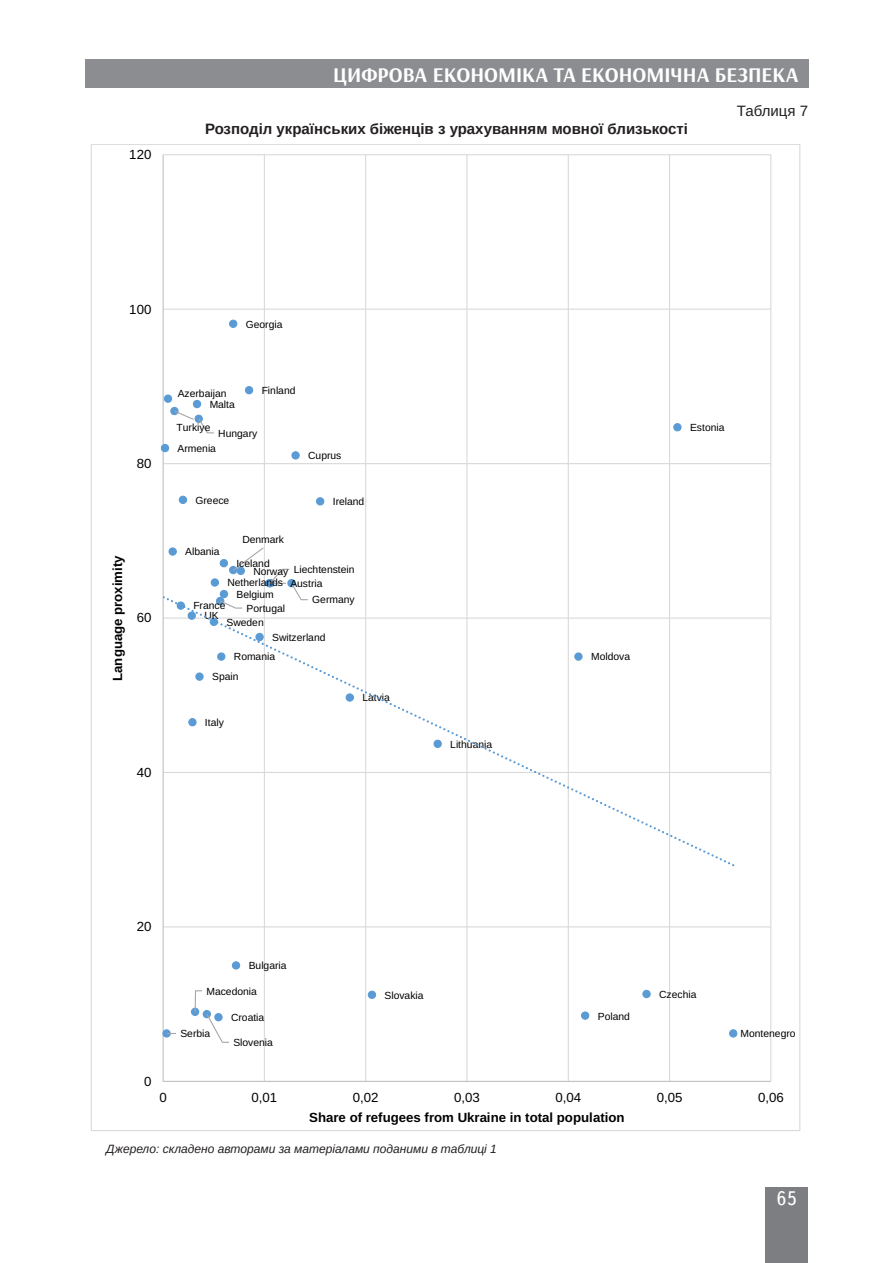
<style>
.page{position:relative;width:893px;height:1263px;background:#fff}
.page>*{position:absolute;margin:0;border:0;box-sizing:border-box;transform-origin:0 0}
.t1{font:700 21px "Arsenal";color:#fff}
.t2{font:19.5px "Ukrainian Text";color:#fff}
.Таблица_подпись{font:700 15px "Arimo";color:#231f20}
.Текст_основной_G{font:15px "Arimo";color:#231f20}
.t3{font:700 13.2px "Arimo";color:#000}
.t4{font:13.2px "Arimo Roman";color:#000}
.Джерело{font:italic 12px "Arimo";color:#231f20}
.t5{font:10.35px "Arimo Roman";color:#000}
</style>
<div class="page">
<div style="left:85px;top:60px;width:723px;height:28px;background:#8b8d90"></div>
<div style="left:765px;top:1187px;width:43px;height:76px;background:#7c7e81"></div>
<hr style="left:163px;top:926px;width:608px;height:1px;background:#d9d9d9">
<hr style="left:163px;top:772px;width:608px;height:1px;background:#d9d9d9">
<hr style="left:163px;top:617px;width:608px;height:2px;background:#d9d9d9">
<hr style="left:163px;top:463px;width:608px;height:1px;background:#d9d9d9">
<hr style="left:163px;top:309px;width:608px;height:1px;background:#d9d9d9">
<hr style="left:163px;top:154px;width:608px;height:1px;background:#d9d9d9">
<hr style="left:264px;top:155px;width:1px;height:926px;background:#d9d9d9">
<hr style="left:365px;top:155px;width:1px;height:926px;background:#d9d9d9">
<hr style="left:466px;top:155px;width:1px;height:926px;background:#d9d9d9">
<hr style="left:568px;top:155px;width:1px;height:926px;background:#d9d9d9">
<hr style="left:669px;top:155px;width:1px;height:926px;background:#d9d9d9">
<hr style="left:770px;top:155px;width:1px;height:926px;background:#d9d9d9">
<hr style="left:163px;top:155px;width:1px;height:926px;background:#bfbfbf">
<hr style="left:163px;top:1081px;width:608px;height:1px;background:#bfbfbf">
<div style="left:232px;top:962px;width:8px;height:7px;background:#5b9bd5;border-radius:50%"></div>
<div style="left:232px;top:961px;width:8px;height:8px;border:1px solid #5b9bd5;border-radius:50%"></div>
<div style="left:643px;top:990px;width:7px;height:7px;background:#5b9bd5;border-radius:50%"></div>
<div style="left:642px;top:990px;width:9px;height:8px;border:1px solid #5b9bd5;border-radius:50%"></div>
<div style="left:674px;top:424px;width:7px;height:7px;background:#5b9bd5;border-radius:50%"></div>
<div style="left:673px;top:423px;width:9px;height:8px;border:1px solid #5b9bd5;border-radius:50%"></div>
<div style="left:581px;top:1012px;width:8px;height:7px;background:#5b9bd5;border-radius:50%"></div>
<div style="left:581px;top:1011px;width:8px;height:9px;border:1px solid #5b9bd5;border-radius:50%"></div>
<div style="left:368px;top:991px;width:8px;height:7px;background:#5b9bd5;border-radius:50%"></div>
<div style="left:368px;top:991px;width:8px;height:8px;border:1px solid #5b9bd5;border-radius:50%"></div>
<div style="left:169px;top:548px;width:7px;height:7px;background:#5b9bd5;border-radius:50%"></div>
<div style="left:169px;top:547px;width:8px;height:9px;border:1px solid #5b9bd5;border-radius:50%"></div>
<div style="left:161px;top:444px;width:8px;height:8px;background:#5b9bd5;border-radius:50%"></div>
<div style="left:161px;top:444px;width:8px;height:8px;border:1px solid #5b9bd5;border-radius:50%"></div>
<div style="left:164px;top:395px;width:8px;height:7px;background:#5b9bd5;border-radius:50%"></div>
<div style="left:164px;top:394px;width:8px;height:9px;border:1px solid #5b9bd5;border-radius:50%"></div>
<div style="left:292px;top:452px;width:7px;height:7px;background:#5b9bd5;border-radius:50%"></div>
<div style="left:291px;top:451px;width:9px;height:8px;border:1px solid #5b9bd5;border-radius:50%"></div>
<div style="left:245px;top:387px;width:8px;height:7px;background:#5b9bd5;border-radius:50%"></div>
<div style="left:245px;top:386px;width:8px;height:8px;border:1px solid #5b9bd5;border-radius:50%"></div>
<div style="left:230px;top:320px;width:7px;height:7px;background:#5b9bd5;border-radius:50%"></div>
<div style="left:229px;top:320px;width:8px;height:8px;border:1px solid #5b9bd5;border-radius:50%"></div>
<div style="left:179px;top:496px;width:8px;height:7px;background:#5b9bd5;border-radius:50%"></div>
<div style="left:179px;top:496px;width:8px;height:8px;border:1px solid #5b9bd5;border-radius:50%"></div>
<div style="left:317px;top:498px;width:7px;height:7px;background:#5b9bd5;border-radius:50%"></div>
<div style="left:316px;top:497px;width:8px;height:8px;border:1px solid #5b9bd5;border-radius:50%"></div>
<div style="left:193px;top:400px;width:8px;height:8px;background:#5b9bd5;border-radius:50%"></div>
<div style="left:193px;top:400px;width:8px;height:8px;border:1px solid #5b9bd5;border-radius:50%"></div>
<div style="left:730px;top:1030px;width:7px;height:7px;background:#5b9bd5;border-radius:50%"></div>
<div style="left:729px;top:1029px;width:8px;height:8px;border:1px solid #5b9bd5;border-radius:50%"></div>
<div style="left:211px;top:579px;width:7px;height:7px;background:#5b9bd5;border-radius:50%"></div>
<div style="left:211px;top:578px;width:8px;height:9px;border:1px solid #5b9bd5;border-radius:50%"></div>
<div style="left:191px;top:1008px;width:8px;height:7px;background:#5b9bd5;border-radius:50%"></div>
<div style="left:191px;top:1008px;width:8px;height:8px;border:1px solid #5b9bd5;border-radius:50%"></div>
<svg style="left:163px;top:1030px;width:7px;height:7px"></svg>
<div style="left:162px;top:1029px;width:9px;height:8px;border:1px solid #5b9bd5;border-radius:50%"></div>
<div style="left:171px;top:407px;width:7px;height:8px;background:#5b9bd5;border-radius:50%"></div>
<div style="left:170px;top:407px;width:9px;height:8px;border:1px solid #5b9bd5;border-radius:50%"></div>
<svg style="left:219px;top:547px;width:80px;height:47px"></svg>
<svg style="left:194px;top:990px;width:35px;height:53px"></svg>
<svg style="left:173px;top:410px;width:41px;height:24px"></svg>
<svg style="left:163px;top:594px;width:573px;height:274px"></svg>
<h1 class="t1" style="left:333px;top:62px;width:467px">ЦИФРОВА ЕКОНОМІКА ТА ЕКОНОМІЧНА БЕЗПЕКА</h1>
<p class="t4" style="left:129px;top:145px;width:24px">120</p>
<p class="Таблица_подпись" style="left:205px;top:118px;width:484px">Розподіл українських біженців з урахуванням мовної близькості</p>
<p class="Текст_основной_G" style="left:737px;top:100px;width:73px">Таблиця 7</p>
<p class="t4" style="left:129px;top:300px;width:24px">100</p>
<p class="t4" style="left:137px;top:454px;width:16px">80</p>
<p class="t3" style="left:108px;top:681px;width:127px;rotate:-90deg">Language proximity</p>
<p class="t4" style="left:137px;top:609px;width:16px">60</p>
<p class="t4" style="left:137px;top:763px;width:16px">40</p>
<p class="t5" style="left:246px;top:317px;width:38px">Georgia</p>
<p class="t5" style="left:178px;top:386px;width:50px">Azerbaijan</p>
<p class="t5" style="left:210px;top:397px;width:27px">Malta</p>
<p class="t5" style="left:262px;top:383px;width:35px">Finland</p>
<p class="t5" style="left:177px;top:420px;width:35px">Turkiye</p>
<p class="t5" style="left:218px;top:426px;width:40px">Hungary</p>
<p class="t5" style="left:178px;top:441px;width:40px">Armenia</p>
<p class="t5" style="left:196px;top:493px;width:35px">Greece</p>
<p class="t5" style="left:185px;top:545px;width:36px">Albania</p>
<p class="t5" style="left:242px;top:533px;width:43px">Denmark</p>
<p class="t5" style="left:308px;top:448px;width:35px">Cuprus</p>
<p class="t5" style="left:333px;top:494px;width:33px">Ireland</p>
<p class="t5" style="left:236px;top:556px;width:35px">Iceland</p>
<p class="t5" style="left:294px;top:562px;width:62px">Liechtenstein</p>
<p class="t5" style="left:253px;top:564px;width:36px">Norway</p>
<p class="t5" style="left:247px;top:601px;width:40px">Portugal</p>
<p class="t5" style="left:227px;top:575px;width:57px">Netherlands</p>
<p class="t5" style="left:290px;top:576px;width:34px">Austria</p>
<p class="t5" style="left:237px;top:587px;width:39px">Belgium</p>
<p class="t5" style="left:312px;top:593px;width:44px">Germany</p>
<p class="t5" style="left:193px;top:599px;width:34px">France</p>
<p class="t5" style="left:204px;top:609px;width:16px">UK</p>
<p class="t5" style="left:226px;top:615px;width:39px">Sweden</p>
<p class="t5" style="left:272px;top:630px;width:55px">Switzerland</p>
<p class="t5" style="left:234px;top:650px;width:43px">Romania</p>
<p class="t5" style="left:591px;top:650px;width:40px">Moldova</p>
<p class="t5" style="left:212px;top:670px;width:28px">Spain</p>
<p class="t5" style="left:205px;top:715px;width:20px">Italy</p>
<p class="t5" style="left:362px;top:690px;width:29px">Latvia</p>
<p class="t5" style="left:450px;top:737px;width:43px">Lithuania</p>
<p class="t5" style="left:690px;top:420px;width:36px">Estonia</p>
<p class="t4" style="left:137px;top:917px;width:16px">20</p>
<p class="t5" style="left:249px;top:958px;width:39px">Bulgaria</p>
<p class="t5" style="left:206px;top:984px;width:52px">Macedonia</p>
<p class="t5" style="left:180px;top:1026px;width:31px">Serbia</p>
<p class="t5" style="left:231px;top:1010px;width:35px">Croatia</p>
<p class="t5" style="left:233px;top:1035px;width:41px">Slovenia</p>
<p class="t5" style="left:384px;top:988px;width:41px">Slovakia</p>
<p class="t5" style="left:598px;top:1009px;width:34px">Poland</p>
<p class="t5" style="left:659px;top:987px;width:39px">Czechia</p>
<p class="t5" style="left:740px;top:1026px;width:57px">Montenegro</p>
<p class="t4" style="left:144px;top:1072px;width:9px">0</p>
<p class="t4" style="left:159px;top:1088px;width:9px">0</p>
<p class="t4" style="left:252px;top:1088px;width:27px">0,01</p>
<p class="t4" style="left:353px;top:1088px;width:27px">0,02</p>
<p class="t4" style="left:454px;top:1088px;width:27px">0,03</p>
<p class="t4" style="left:555px;top:1088px;width:27px">0,04</p>
<p class="t4" style="left:657px;top:1088px;width:27px">0,05</p>
<p class="t4" style="left:758px;top:1088px;width:27px">0,06</p>
<p class="t3" style="left:309px;top:1108px;width:317px">Share of refugees from Ukraine in total population</p>
<p class="Джерело" style="left:106px;top:1141px;width:392px">Джерело: складено авторами за матеріалами поданими в таблиці 1</p>
<h2 class="t2" style="left:776px;top:1188px;width:22px">65</h2>
</div>
